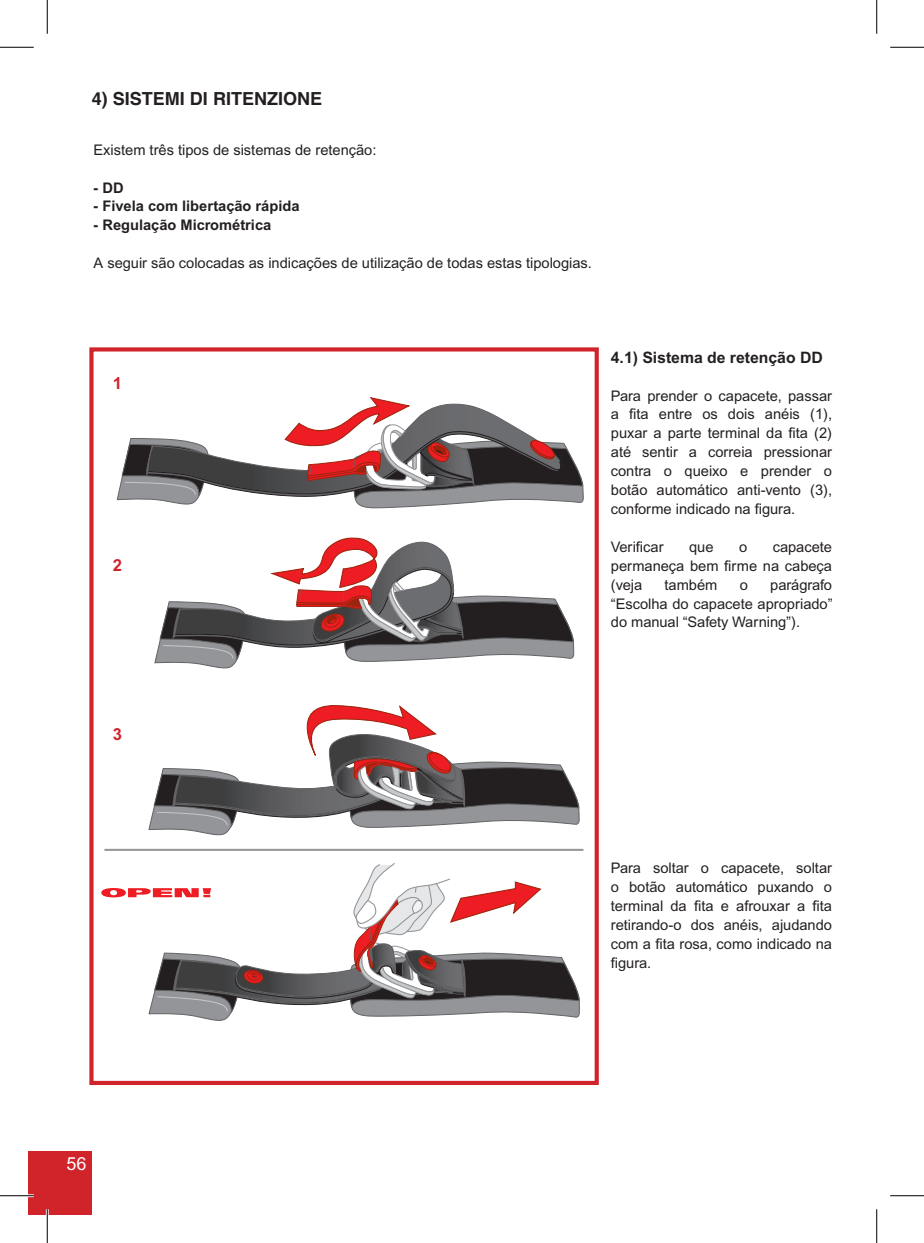
<style>
.page{position:relative;width:924px;height:1243px;background:#fff}
.page>*{position:absolute;margin:0;border:0;box-sizing:border-box;transform-origin:0 0}
.t1{font:700 18px "Helvetica";color:#231f20}
.t2{font:18px "Arial";color:#fff}
.t3{font:700 16.65px "Arial";color:#d1232a}
.t4{font:700 15.75px "Arial";color:#231f20}
.t5{font:14.62px/18.9px "Arial";color:#231f20;text-align:justify}
.t6{font:700 14.62px "Arial";color:#231f20}
</style>
<div class="page">
<div style="left:28px;top:1151px;width:64px;height:63px;background:#d1232a"></div>
<svg style="left:154px;top:537px;width:421px;height:132px"></svg>
<svg style="left:148px;top:705px;width:432px;height:131px"></svg>
<svg style="left:117px;top:397px;width:467px;height:111px"></svg>
<svg style="left:101px;top:863px;width:479px;height:157px"></svg>
<hr style="left:105px;top:849px;width:478px;height:2px;background:#939598">
<div style="left:89px;top:347px;width:510px;height:738px;border:4px solid #d1232a"></div>
<hr style="left:0;top:1194px;width:34px;height:3px;background:#fff">
<hr style="left:46px;top:1209px;width:3px;height:34px;background:#fff">
<hr style="left:0;top:47px;width:34px;height:1px;background:#000">
<hr style="left:890px;top:47px;width:34px;height:1px;background:#000">
<hr style="left:0;top:1195px;width:34px;height:1px;background:#000">
<hr style="left:890px;top:1195px;width:34px;height:1px;background:#000">
<hr style="left:47px;top:0;width:1px;height:34px;background:#000">
<hr style="left:47px;top:1209px;width:1px;height:34px;background:#000">
<hr style="left:876px;top:0;width:1px;height:34px;background:#000">
<hr style="left:876px;top:1209px;width:1px;height:34px;background:#000">
<p class="t1" style="left:92px;top:85px;width:232px">4) SISTEMI DI RITENZIONE</p>
<p class="t5" style="left:93px;top:140px;width:284px">Existem três tipos de sistemas de retenção:</p>
<p class="t6" style="left:93px;top:179px;width:32px">- DD</p>
<p class="t6" style="left:93px;top:198px;width:207px">- Fivela com libertação rápida</p>
<p class="t6" style="left:93px;top:217px;width:179px">- Regulação Micrométrica</p>
<p class="t5" style="left:93px;top:254px;width:500px">A seguir são colocadas as indicações de utilização de todas estas tipologias.</p>
<p class="t3" style="left:113px;top:374px;width:11px">1</p>
<p class="t3" style="left:113px;top:555px;width:11px">2</p>
<p class="t4" style="left:611px;top:348px;width:213px">4.1) Sistema de retenção DD</p>
<p class="t5" style="left:611px;top:386px;width:223px">Para prender o capacete, passar a fita entre os dois anéis (1), puxar a parte terminal da fita (2) até sentir a correia pressionar contra o queixo e prender o botão automático anti-vento (3), conforme indicado na figura.</p>
<p class="t5" style="left:611px;top:537px;width:54px">Verificar</p>
<p class="t5" style="left:689px;top:537px;width:26px">que</p>
<p class="t5" style="left:739px;top:537px;width:10px">o</p>
<p class="t5" style="left:611px;top:537px;width:223px;text-indent:162px">capacete permaneça bem firme na cabeça (veja</p>
<p class="t5" style="left:611px;top:575px;width:223px;text-indent:159px">parágrafo “Escolha do capacete apropriado” do manual “Safety Warning”).</p>
<p class="t5" style="left:664px;top:575px;width:54px">também</p>
<p class="t5" style="left:740px;top:575px;width:10px">o</p>
<p class="t3" style="left:113px;top:724px;width:11px">3</p>
<p class="t5" style="left:611px;top:859px;width:223px">Para soltar o capacete, soltar o botão automático puxando o terminal da fita e afrouxar a fita retirando-o dos anéis, ajudando com a fita rosa, como indicado na figura.</p>
<p class="t2" style="left:66px;top:1153px;width:22px">56</p>
</div>
